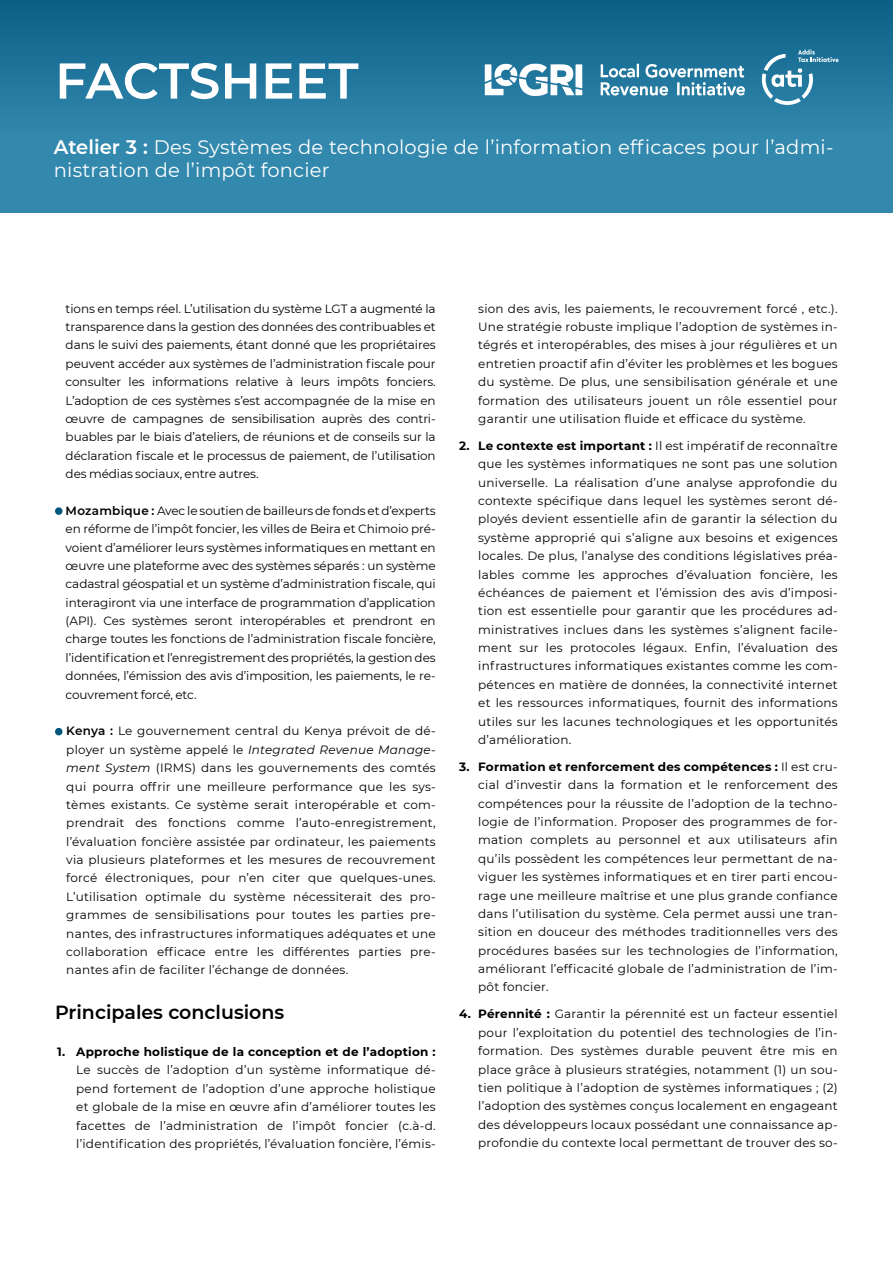
<style>
.page{position:relative;width:893px;height:1263px;background:#fff}
.page>*{position:absolute;margin:0;border:0;box-sizing:border-box;transform-origin:0 0}
.t1{font:600 50.25px "Montserrat";letter-spacing:-.005em;color:#fff}
.t2{font:19.5px/23.4px "Montserrat";letter-spacing:.01em;color:#fff}
.t3{font:600 19.05px "Montserrat";color:#000}
.t4{font:12px/18.3px "Montserrat";letter-spacing:.02em;color:#000;text-align:justify}
.t5{font:700 12px "Montserrat";letter-spacing:.02em;color:#000}
.s1{font-weight:600}
.s2{font-style:italic}
.s3{font-weight:700}
</style>
<div class="page">
<div style="left:0;top:0;width:893px;height:213px;background:linear-gradient(to bottom,#0f648b,#3b91b6)"></div>
<svg style="left:485px;top:64px;width:97px;height:32px"></svg>
<svg style="left:601px;top:64px;width:144px;height:32px"></svg>
<svg style="left:760px;top:49px;width:79px;height:57px;background:#478dad"></svg>
<div style="left:55px;top:507px;width:8px;height:8px;background:#00557d;border-radius:50%"></div>
<div style="left:55px;top:728px;width:8px;height:7px;background:#00557d;border-radius:50%"></div>
<h1 class="t1" style="left:55px;top:45px;width:305px">FACTSHEET</h1>
<h2 class="t2" style="left:54px;top:135px;width:781px"><span class="s1">Atelier 3 :</span> Des Systèmes de technologie de l’information efficaces pour l’admi&shy;nistration de l’impôt foncier</h2>
<p class="t4" style="left:66px;top:299px;width:372px">tions en temps réel. L’utilisation du système LGT a augmenté la transparence dans la gestion des données des contribuables et dans le suivi des paiements, étant donné que les propriétaires peuvent accéder aux systèmes de l’administration fiscale pour consulter les informations relative à leurs impôts fonciers.<br>L’adoption de ces systèmes s’est accompagnée de la mise en œuvre de campagnes de sensibilisation auprès des contri&shy;buables par le biais d’ateliers, de réunions et de conseils sur la déclaration fiscale et le processus de paiement, de l’utilisation des médias sociaux, entre autres.</p>
<p class="t4" style="left:66px;top:501px;width:372px"><span class="s1">Mozambique :</span> Avec le soutien de bailleurs de fonds et d’experts en réforme de l’impôt foncier, les villes de Beira et Chimoio pré&shy;voient d’améliorer leurs systèmes informatiques en mettant en œuvre une plateforme avec des systèmes séparés : un système cadastral géospatial et un système d’administration fiscale, qui interagiront via une interface de programmation d’application (API). Ces systèmes seront interopérables et prendront en charge toutes les fonctions de l’administration fiscale foncière, l’identification et l’enregistrement des propriétés, la gestion des données, l’émission des avis d’imposition, les paiements, le re&shy;couvrement forcé, etc.</p>
<p class="t4" style="left:66px;top:721px;width:371px"><span class="s1">Kenya :</span> Le gouvernement central du Kenya prévoit de dé&shy;ployer un système appelé le <span class="s2">Integrated Revenue Manage&shy;ment System</span> (IRMS) dans les gouvernements des comtés qui pourra offrir une meilleure performance que les sys&shy;tèmes existants. Ce système serait interopérable et com&shy;prendrait des fonctions comme l’auto-enregistrement, l’évaluation foncière assistée par ordinateur, les paiements via plusieurs plateformes et les mesures de recouvrement forcé électroniques, pour n’en citer que quelques-unes.<br>L’utilisation optimale du système nécessiterait des pro&shy;grammes de sensibilisations pour toutes les parties pre&shy;nantes, des infrastructures informatiques adéquates et une collaboration efficace entre les différentes parties pre&shy;nantes afin de faciliter l’échange de données.</p>
<h3 class="t3" style="left:55px;top:999px;width:231px">Principales conclusions</h3>
<p class="t5" style="left:57px;top:1043px;width:380px">1. Approche holistique de la conception et de l’adoption :</p>
<p class="t4" style="left:76px;top:1060px;width:361px">Le succès de l’adoption d’un système informatique dé&shy;pend fortement de l’adoption d’une approche holistique et globale de la mise en œuvre afin d’améliorer toutes les facettes de l’administration de l’impôt foncier (c.à-d. l’identification des propriétés, l’évaluation foncière, l’émis-</p>
<p class="t4" style="left:478px;top:299px;width:361px">sion des avis, les paiements, le recouvrement forcé , etc.).<br>Une stratégie robuste implique l’adoption de systèmes in&shy;tégrés et interopérables, des mises à jour régulières et un entretien proactif afin d’éviter les problèmes et les bogues du système. De plus, une sensibilisation générale et une formation des utilisateurs jouent un rôle essentiel pour garantir une utilisation fluide et efficace du système.</p>
<p class="t4" style="left:478px;top:436px;width:361px;text-indent:-19px"><span class="s3">2. Le contexte est important :</span> Il est impératif de reconnaître que les systèmes informatiques ne sont pas une solution universelle. La réalisation d’une analyse approfondie du contexte spécifique dans lequel les systèmes seront dé&shy;ployés devient essentielle afin de garantir la sélection du système approprié qui s’aligne aux besoins et exigences locales. De plus, l’analyse des conditions législatives préa&shy;lables comme les approches d’évaluation foncière, les échéances de paiement et l’émission des avis d’imposi&shy;tion est essentielle pour garantir que les procédures ad&shy;ministratives inclues dans les systèmes s’alignent facile&shy;ment sur les protocoles légaux. Enfin, l’évaluation des infrastructures informatiques existantes comme les com&shy;pétences en matière de données, la connectivité internet et les ressources informatiques, fournit des informations utiles sur les lacunes technologiques et les opportunités d’amélioration.</p>
<p class="t4" style="left:478px;top:757px;width:361px;text-indent:-19px"><span class="s3">3. Formation et renforcement des compétences :</span> Il est cru&shy;cial d’investir dans la formation et le renforcement des compétences pour la réussite de l’adoption de la techno&shy;logie de l’information. Proposer des programmes de for&shy;mation complets au personnel et aux utilisateurs afin qu’ils possèdent les compétences leur permettant de na&shy;viguer les systèmes informatiques et en tirer parti encou&shy;rage une meilleure maîtrise et une plus grande confiance dans l’utilisation du système. Cela permet aussi une tran&shy;sition en douceur des méthodes traditionnelles vers des procédures basées sur les technologies de l’information, améliorant l’efficacité globale de l’administration de l’im&shy;pôt foncier.</p>
<p class="t4" style="left:478px;top:1004px;width:361px;text-indent:-19px"><span class="s3">4. Pérennité :</span> Garantir la pérennité est un facteur essentiel pour l’exploitation du potentiel des technologies de l’in&shy;formation. Des systèmes durable peuvent être mis en place grâce à plusieurs stratégies, notamment (1) un sou&shy;tien politique à l’adoption de systèmes informatiques ; (2) l’adoption des systèmes conçus localement en engageant des développeurs locaux possédant une connaissance ap&shy;profondie du contexte local permettant de trouver des so-</p>
</div>
